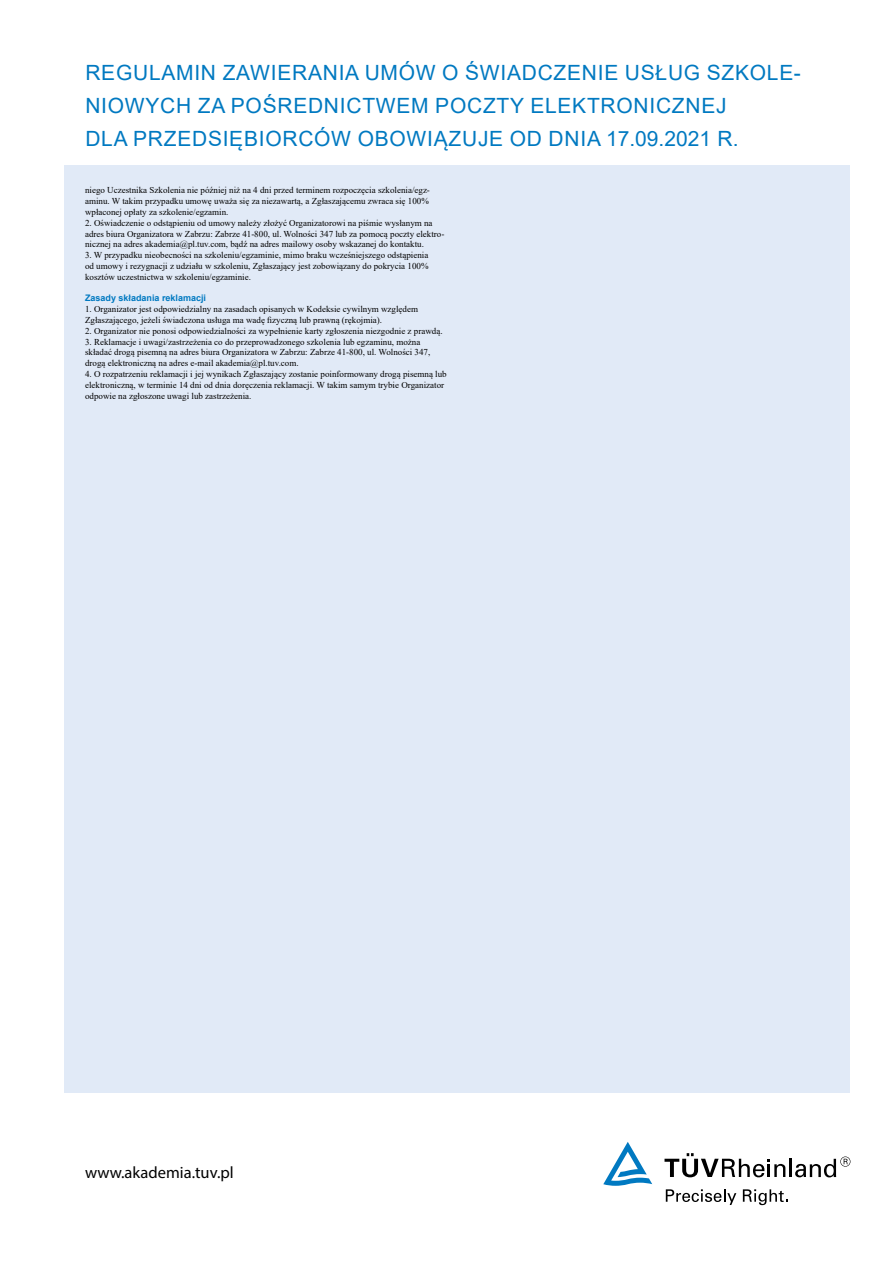
<style>
.page{position:relative;width:893px;height:1263px;background:#fff}
.page>*{position:absolute;margin:0;border:0;box-sizing:border-box;transform-origin:0 0}
.t1{font:21px/33px "Arial";letter-spacing:.035em;color:#0079c1}
.t2{font:21px "Arial";color:#0079c1}
.t3{font:16.5px "Myriad Pro";color:#000}
.t4{font:9px/10.8px "Times New Roman";color:#000}
.t5{font:700 9px "Arial";color:#0079c1}
</style>
<div class="page">
<svg style="left:666px;top:1189px;width:70px;height:16px"></svg>
<svg style="left:743px;top:1189px;width:44px;height:16px"></svg>
<svg style="left:664px;top:1153px;width:121px;height:24px"></svg>
<hr style="left:789px;top:1159px;width:3px;height:18px;background:#000">
<svg style="left:795px;top:1156px;width:55px;height:21px"></svg>
<svg style="left:603px;top:1142px;width:49px;height:44px"></svg>
<div style="left:64px;top:166px;width:786px;height:927px;background:#e1eaf7"></div>
<h1 class="t1" style="left:85px;top:56px;width:717px">Regulamin zawierania umów o świadczenie usług szkole&shy;niowych za pośrednictwem poczty elektronicznej<br>dla przedsiębiorców OBOWIĄZUJE</h1>
<h1 class="t2" style="left:510px;top:124px;width:230px">OD dnia 17.09.2021 r.</h1>
<p class="t4" style="left:85px;top:185px;width:346px;text-align:justify">niego Uczestnika Szkolenia nie później niż na 4 dni przed terminem rozpoczęcia szkolenia/egz&shy;aminu. W takim przypadku umowę uważa się za niezawartą, a Zgłaszającemu zwraca się 100% wpłaconej opłaty za szkolenie/egzamin.</p>
<p class="t4" style="left:85px;top:217px;width:361px">2. Oświadczenie o odstąpieniu od umowy należy złożyć Organizatorowi na piśmie wysłanym na adres biura Organizatora w Zabrzu: Zabrze 41-800, ul. Wolności 347 lub za pomocą poczty elektro&shy;nicznej na adres akademia@pl.tuv.com, bądź na adres mailowy osoby wskazanej do kontaktu.</p>
<p class="t4" style="left:85px;top:249px;width:345px;text-align:justify">3. W przypadku nieobecności na szkoleniu/egzaminie, mimo braku wcześniejszego odstąpienia od umowy i rezygnacji z udziału w szkoleniu, Zgłaszający jest zobowiązany do pokrycia 100% kosztów uczestnictwa w szkoleniu/egzaminie.</p>
<p class="t5" style="left:85px;top:292px;width:123px">Zasady składania reklamacji</p>
<p class="t4" style="left:85px;top:303px;width:335px">1. Organizator jest odpowiedzialny na zasadach opisanych w Kodeksie cywilnym względem<br>Zgłaszającego, jeżeli świadczona usługa ma wadę fizyczną lub prawną (rękojmia).</p>
<p class="t4" style="left:85px;top:325px;width:359px">2. Organizator nie ponosi odpowiedzialności za wypełnienie karty zgłoszenia niezgodnie z prawdą.</p>
<p class="t4" style="left:85px;top:336px;width:347px">3. Reklamacje i uwagi/zastrzeżenia co do przeprowadzonego szkolenia lub egzaminu, można składać drogą pisemną na adres biura Organizatora w Zabrzu: Zabrze 41-800, ul. Wolności 347, drogą elektroniczną na adres e-mail akademia@pl.tuv.com.</p>
<p class="t4" style="left:85px;top:368px;width:363px">4. O rozpatrzeniu reklamacji i jej wynikach Zgłaszający zostanie poinformowany drogą pisemną lub elektroniczną, w terminie 14 dni od dnia doręczenia reklamacji. W takim samym trybie Organizator odpowie na zgłoszone uwagi lub zastrzeżenia.</p>
<h2 class="t3" style="left:85px;top:1162px;width:150px">www.akademia.tuv.pl</h2>
</div>
